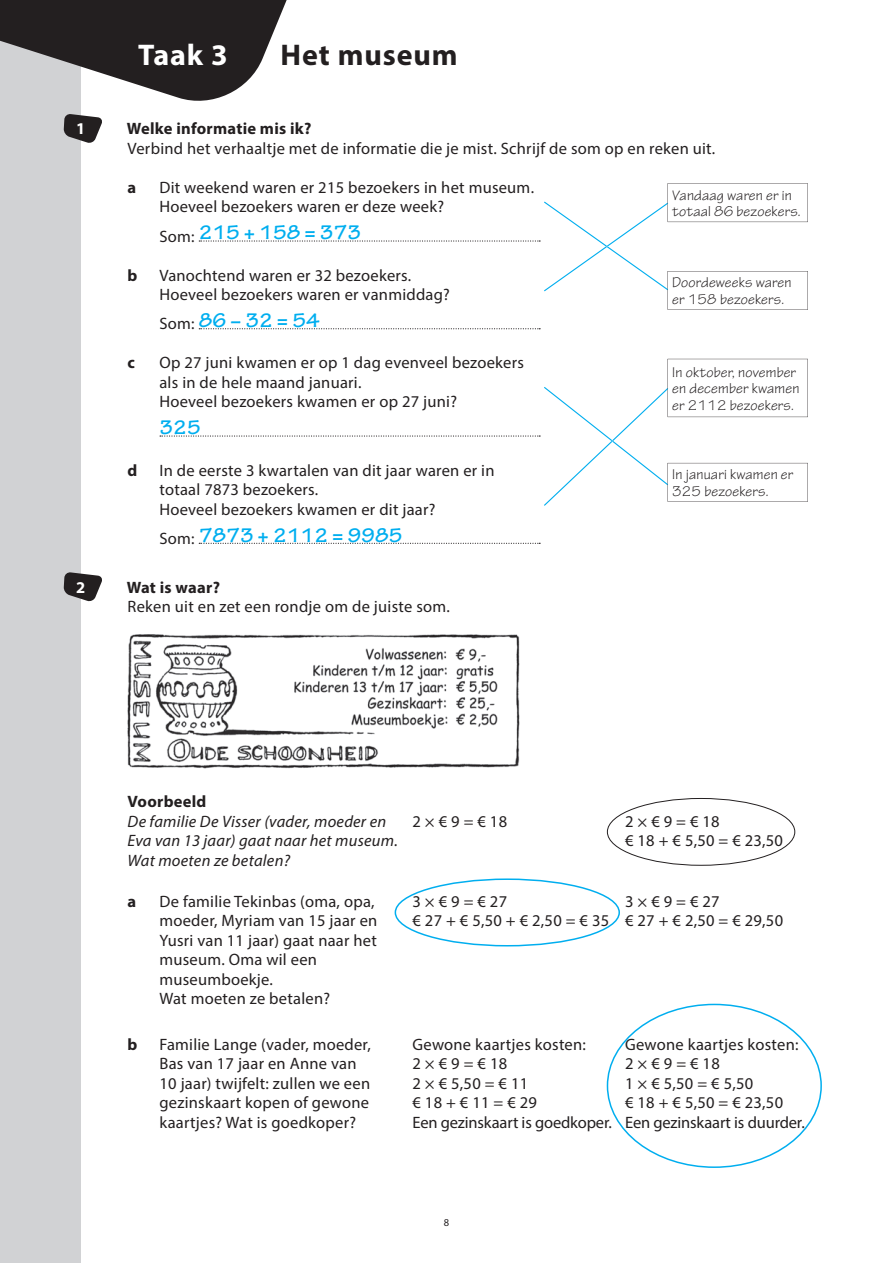
<style>
.page{position:relative;width:893px;height:1263px;background:#fff}
.page>*{position:absolute;margin:0;border:0;box-sizing:border-box;transform-origin:0 0}
.t1{font:700 30px "Myriad Pro";letter-spacing:.03em;color:#231f20}
.t2{font:700 30px "Myriad Pro";color:#fff}
.t3{font:700 21px "Tekton Pro";color:#00aeef}
.t4{font:16.5px/19.5px "Myriad Pro";letter-spacing:.015em;color:#231f20}
.t5{font:italic 16.5px/19.5px "Myriad Pro";letter-spacing:.015em;color:#231f20}
.t6{font:700 16.5px "Myriad Pro";letter-spacing:.015em;color:#231f20}
.t7{font:700 16.5px "Myriad Pro";color:#fff}
.t8{font:15px/16.5px "Tekton Pro";letter-spacing:.015em;color:#231f20}
.t9{font:10.5px "Myriad Pro";color:#231f20}
</style>
<div class="page">
<div style="left:0;top:0;width:81px;height:1263px;background:#d1d2d4"></div>
<svg style="left:0;top:0;width:287px;height:101px"></svg>
<svg style="left:199px;top:328px;width:341px;height:1px"></svg>
<svg style="left:199px;top:543px;width:341px;height:1px"></svg>
<img style="left:128px;top:634px;width:391px;height:134px">
<svg style="left:64px;top:114px;width:38px;height:29px"></svg>
<svg style="left:64px;top:572px;width:38px;height:30px"></svg>
<div style="left:395px;top:878px;width:225px;height:68px;border:2px solid #00aeef;border-radius:50%"></div>
<svg style="left:199px;top:183px;width:609px;height:127px"></svg>
<svg style="left:160px;top:359px;width:648px;height:147px"></svg>
<p class="t7" style="left:76px;top:118px;width:11px">1</p>
<p class="t7" style="left:76px;top:576px;width:11px">2</p>
<h1 class="t2" style="left:138px;top:35px;width:91px">Taak 3</h1>
<h1 class="t1" style="left:281px;top:35px;width:179px">Het museum</h1>
<p class="t6" style="left:127px;top:118px;width:186px">Welke informatie mis ik?</p>
<p class="t4" style="left:128px;top:138px;width:589px">Verbind het verhaaltje met de informatie die je mist. Schrijf de som op en reken uit.</p>
<p class="t6" style="left:128px;top:176px;width:10px">a</p>
<p class="t4" style="left:159px;top:177px;width:376px">Dit weekend waren er 215 bezoekers in het museum.</p>
<p class="t8" style="left:672px;top:187px;width:121px">Vandaag waren er in</p>
<p class="t4" style="left:159px;top:197px;width:286px">Hoeveel bezoekers waren er deze week?</p>
<p class="t8" style="left:672px;top:203px;width:130px">totaal 86 bezoekers.</p>
<p class="t4" style="left:159px;top:226px;width:37px">Som:</p>
<p class="t6" style="left:128px;top:264px;width:11px">b</p>
<p class="t4" style="left:159px;top:265px;width:253px">Vanochtend waren er 32 bezoekers.</p>
<p class="t8" style="left:672px;top:275px;width:121px">Doordeweeks waren</p>
<p class="t4" style="left:159px;top:285px;width:292px">Hoeveel bezoekers waren er vanmiddag?</p>
<p class="t8" style="left:672px;top:291px;width:113px">er 158 bezoekers.</p>
<p class="t4" style="left:159px;top:314px;width:37px">Som:</p>
<p class="t6" style="left:128px;top:352px;width:9px">c</p>
<p class="t4" style="left:159px;top:353px;width:366px">Op 27 juni kwamen er op 1 dag evenveel bezoekers</p>
<p class="t3" style="left:199px;top:220px;width:164px">215 + 158 = 373</p>
<p class="t3" style="left:199px;top:308px;width:123px">86 − 32 = 54</p>
<p class="t8" style="left:672px;top:364px;width:129px">In oktober, november en december kwamen er 2112 bezoekers.</p>
<p class="t4" style="left:159px;top:372px;width:299px">als in de hele maand januari.<br>Hoeveel bezoekers kwamen er op 27 juni?</p>
<p class="t3" style="left:159px;top:415px;width:43px">325</p>
<p class="t6" style="left:128px;top:459px;width:11px">d</p>
<p class="t4" style="left:159px;top:460px;width:337px">In de eerste 3 kwartalen van dit jaar waren er in</p>
<p class="t8" style="left:672px;top:467px;width:123px">In januari kwamen er</p>
<p class="t4" style="left:159px;top:480px;width:160px">totaal 7873 bezoekers.</p>
<p class="t8" style="left:672px;top:483px;width:98px">325 bezoekers.</p>
<p class="t4" style="left:159px;top:494px;width:278px;line-height:29.2px">Hoeveel bezoekers kwamen er dit jaar?<br>Som:</p>
<p class="t6" style="left:127px;top:576px;width:95px">Wat is waar?</p>
<p class="t4" style="left:128px;top:597px;width:324px">Reken uit en zet een rondje om de juiste som.</p>
<p class="t3" style="left:199px;top:523px;width:205px">7873 + 2112 = 9985</p>
<p class="t6" style="left:128px;top:791px;width:80px">Voorbeeld</p>
<p class="t5" style="left:128px;top:811px;width:272px">De familie De Visser (vader, moeder en<br>Eva van 13 jaar) gaat naar het museum.<br>Wat moeten ze betalen?</p>
<p class="t4" style="left:412px;top:811px;width:96px">2 × € 9 = € 18</p>
<p class="t4" style="left:625px;top:811px;width:160px">2 × € 9 = € 18<br>€ 18 + € 5,50 = € 23,50</p>
<p class="t6" style="left:128px;top:890px;width:10px">a</p>
<p class="t4" style="left:159px;top:891px;width:219px">De familie Tekinbas (oma, opa, moeder, Myriam van 15 jaar en<br>Yusri van 11 jaar) gaat naar het museum. Oma wil een museumboekje.<br>Wat moeten ze betalen?</p>
<p class="t4" style="left:412px;top:891px;width:198px">3 × € 9 = € 27<br>€ 27 + € 5,50 + € 2,50 = € 35</p>
<p class="t4" style="left:625px;top:891px;width:160px">3 × € 9 = € 27<br>€ 27 + € 2,50 = € 29,50</p>
<p class="t6" style="left:128px;top:1033px;width:11px">b</p>
<p class="t4" style="left:159px;top:1034px;width:213px">Familie Lange (vader, moeder,<br>Bas van 17 jaar en Anne van<br>10 jaar) twijfelt: zullen we een gezinskaart kopen of gewone kaartjes? Wat is goedkoper?</p>
<p class="t4" style="left:412px;top:1034px;width:201px">Gewone kaartjes kosten:<br>2 × € 9 = € 18<br>2 × € 5,50 = € 11<br>€ 18 + € 11 = € 29<br>Een gezinskaart is goedkoper.</p>
<p class="t4" style="left:625px;top:1034px;width:181px">Gewone kaartjes kosten:<br>2 × € 9 = € 18<br>1 × € 5,50 = € 5,50<br>€ 18 + € 5,50 = € 23,50<br>Een gezinskaart is duurder.</p>
<p class="t9" style="left:444px;top:1216px;width:7px">8</p>
</div>
